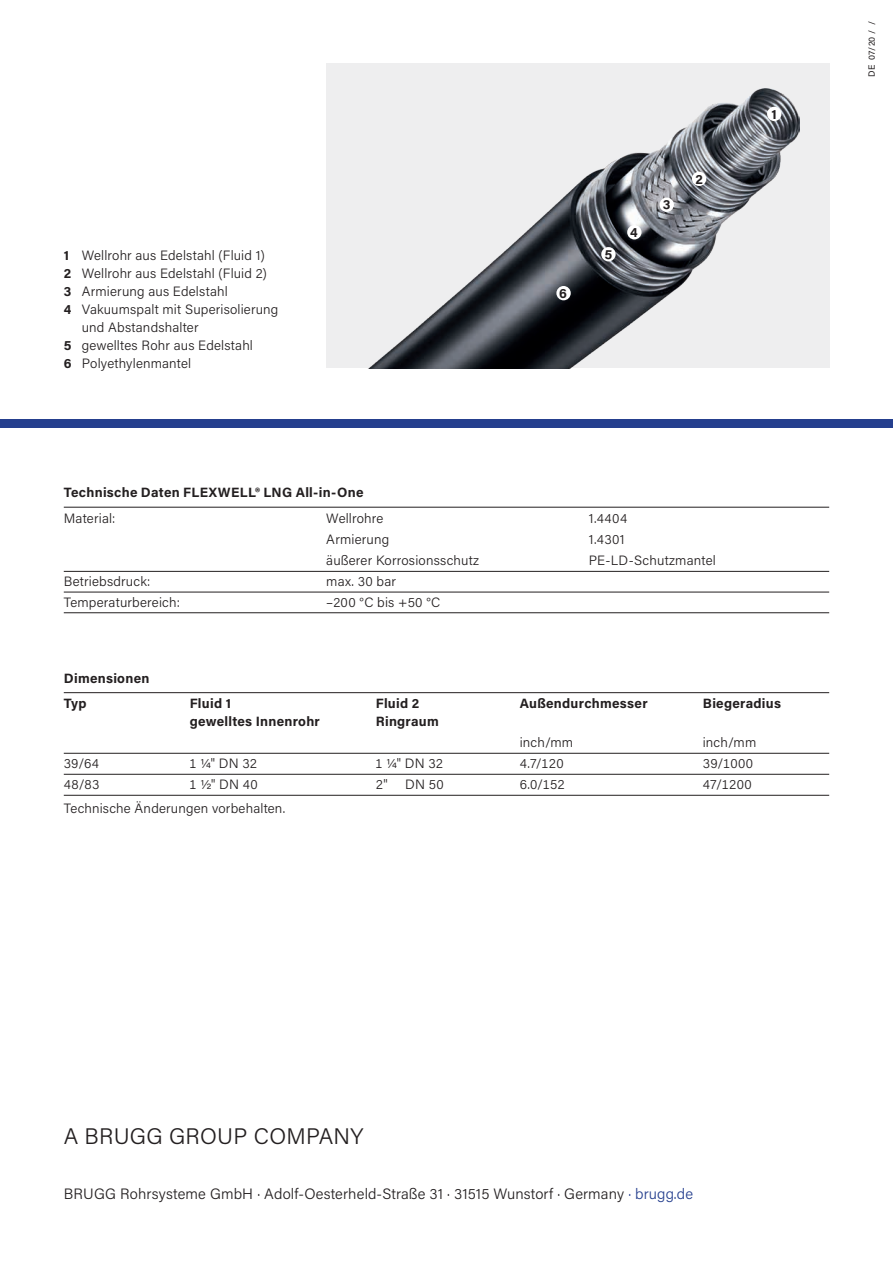
<style>
.page{position:relative;width:893px;height:1263px;background:#fff}
.page>*{position:absolute;margin:0;border:0;box-sizing:border-box;transform-origin:0 0}
.t1{font:300 22.5px "Acumin Pro";letter-spacing:.015em;color:#231f20}
.t2{font:300 15px "Acumin Pro";letter-spacing:.01em;color:#231f20}
.t3{font:300 13.5px "Acumin Pro";letter-spacing:.015em;color:#231f20}
.t4{font:700 13.5px "Acumin Pro";letter-spacing:.02em;color:#231f20}
.t5{font:9px "Acumin Pro";color:#231f20}
.s1{font-weight:700}
.s2{color:#253f8e}
</style>
<div class="page">
<div style="left:0;top:419px;width:893px;height:9px;background:#253f8e"></div>
<hr style="left:64px;top:692px;width:765px;height:1px;background:#231f20">
<hr style="left:64px;top:753px;width:765px;height:1px;background:#231f20">
<hr style="left:64px;top:774px;width:765px;height:1px;background:#231f20">
<hr style="left:64px;top:795px;width:765px;height:1px;background:#231f20">
<div style="left:326px;top:64px;width:503px;height:304px;background:#eeeeef"></div>
<img style="left:369px;top:89px;width:430px;height:279px">
<svg style="left:659px;top:197px;width:15px;height:15px"></svg>
<div style="left:692px;top:172px;width:14px;height:14px;background:#fff;border-radius:50%"></div>
<div style="left:767px;top:107px;width:14px;height:14px;background:#fff;border-radius:50%"></div>
<div style="left:627px;top:225px;width:15px;height:14px;background:#fff;border-radius:50%"></div>
<svg style="left:601px;top:247px;width:15px;height:15px"></svg>
<div style="left:556px;top:286px;width:15px;height:14px;background:#fff;border-radius:50%"></div>
<hr style="left:64px;top:507px;width:765px;height:1px;background:#231f20">
<hr style="left:64px;top:571px;width:765px;height:1px;background:#231f20">
<hr style="left:64px;top:612px;width:765px;height:1px;background:#231f20">
<hr style="left:64px;top:592px;width:765px;height:1px;background:#231f20">
<svg style="left:663px;top:200px;width:7px;height:10px"></svg>
<svg style="left:605px;top:250px;width:7px;height:9px"></svg>
<p class="t3" style="left:64px;top:246px;width:202px"><span class="s1">1</span> Wellrohr aus Edelstahl (Fluid 1)</p>
<p class="t3" style="left:64px;top:264px;width:205px"><span class="s1">2</span> Wellrohr aus Edelstahl (Fluid 2)</p>
<p class="t3" style="left:64px;top:282px;width:165px"><span class="s1">3</span> Armierung aus Edelstahl</p>
<p class="t3" style="left:64px;top:300px;width:216px"><span class="s1">4</span> Vakuumspalt mit Superisolierung</p>
<p class="t3" style="left:82px;top:318px;width:118px">und Abstandshalter</p>
<p class="t3" style="left:64px;top:336px;width:191px"><span class="s1">5</span> gewelltes Rohr aus Edelstahl</p>
<p class="t3" style="left:64px;top:354px;width:129px"><span class="s1">6</span> Polyethylenmantel</p>
<p class="t4" style="left:64px;top:483px;width:301px">Technische Daten FLEXWELL® LNG All-in-One</p>
<p class="t4" style="left:559px;top:284px;width:9px">6</p>
<p class="t4" style="left:630px;top:223px;width:9px">4</p>
<p class="t4" style="left:695px;top:169px;width:9px">2</p>
<p class="t3" style="left:64px;top:509px;width:53px">Material:</p>
<p class="t3" style="left:326px;top:509px;width:59px">Wellrohre</p>
<p class="t3" style="left:589px;top:509px;width:40px">1.4404</p>
<p class="t3" style="left:326px;top:530px;width:64px">Armierung</p>
<p class="t3" style="left:589px;top:530px;width:37px">1.4301</p>
<p class="t3" style="left:326px;top:551px;width:154px">äußerer Korrosionsschutz</p>
<p class="t3" style="left:589px;top:551px;width:128px">PE-LD-Schutzmantel</p>
<p class="t3" style="left:64px;top:572px;width:88px">Betriebsdruck:</p>
<p class="t3" style="left:326px;top:572px;width:71px">max. 30 bar</p>
<p class="t3" style="left:64px;top:593px;width:118px">Temperaturbereich:</p>
<p class="t3" style="left:326px;top:593px;width:115px">–200 °C bis +50 °C</p>
<p class="t4" style="left:64px;top:668px;width:87px">Dimensionen</p>
<p class="t4" style="left:772px;top:105px;width:7px">1</p>
<p class="t4" style="left:64px;top:694px;width:24px">Typ</p>
<p class="t4" style="left:190px;top:694px;width:43px">Fluid 1</p>
<p class="t4" style="left:376px;top:694px;width:45px">Fluid 2</p>
<p class="t4" style="left:520px;top:694px;width:129px">Außendurchmesser</p>
<p class="t4" style="left:703px;top:694px;width:80px">Biegeradius</p>
<p class="t4" style="left:190px;top:712px;width:132px">gewelltes Innenrohr</p>
<p class="t4" style="left:376px;top:712px;width:65px">Ringraum</p>
<p class="t3" style="left:520px;top:733px;width:55px">inch/mm</p>
<p class="t3" style="left:703px;top:733px;width:55px">inch/mm</p>
<p class="t3" style="left:64px;top:754px;width:37px">39/64</p>
<p class="t3" style="left:190px;top:754px;width:69px">1 ¼" DN 32</p>
<p class="t3" style="left:376px;top:754px;width:69px">1 ¼" DN 32</p>
<p class="t3" style="left:520px;top:754px;width:45px">4.7/120</p>
<p class="t3" style="left:703px;top:754px;width:52px">39/1000</p>
<p class="t3" style="left:64px;top:775px;width:37px">48/83</p>
<p class="t3" style="left:190px;top:775px;width:70px">1 ½" DN 40</p>
<p class="t3" style="left:376px;top:775px;width:13px">2"</p>
<p class="t3" style="left:405px;top:775px;width:40px">DN 50</p>
<p class="t3" style="left:520px;top:775px;width:46px">6.0/152</p>
<p class="t3" style="left:703px;top:775px;width:50px">47/1200</p>
<p class="t3" style="left:64px;top:799px;width:223px">Technische Änderungen vorbehalten.</p>
<p class="t5" style="left:865px;top:77px;width:57px;rotate:-90deg">DE 07/20 / /</p>
<h1 class="t1" style="left:64px;top:1120px;width:301px">A BRUGG GROUP COMPANY</h1>
<p class="t2" style="left:64px;top:1183px;width:631px">BRUGG Rohrsysteme GmbH · Adolf-Oesterheld-Straße 31 · 31515 Wunstorf · Germany <span class="s2">· brugg.de</span></p>
</div>
